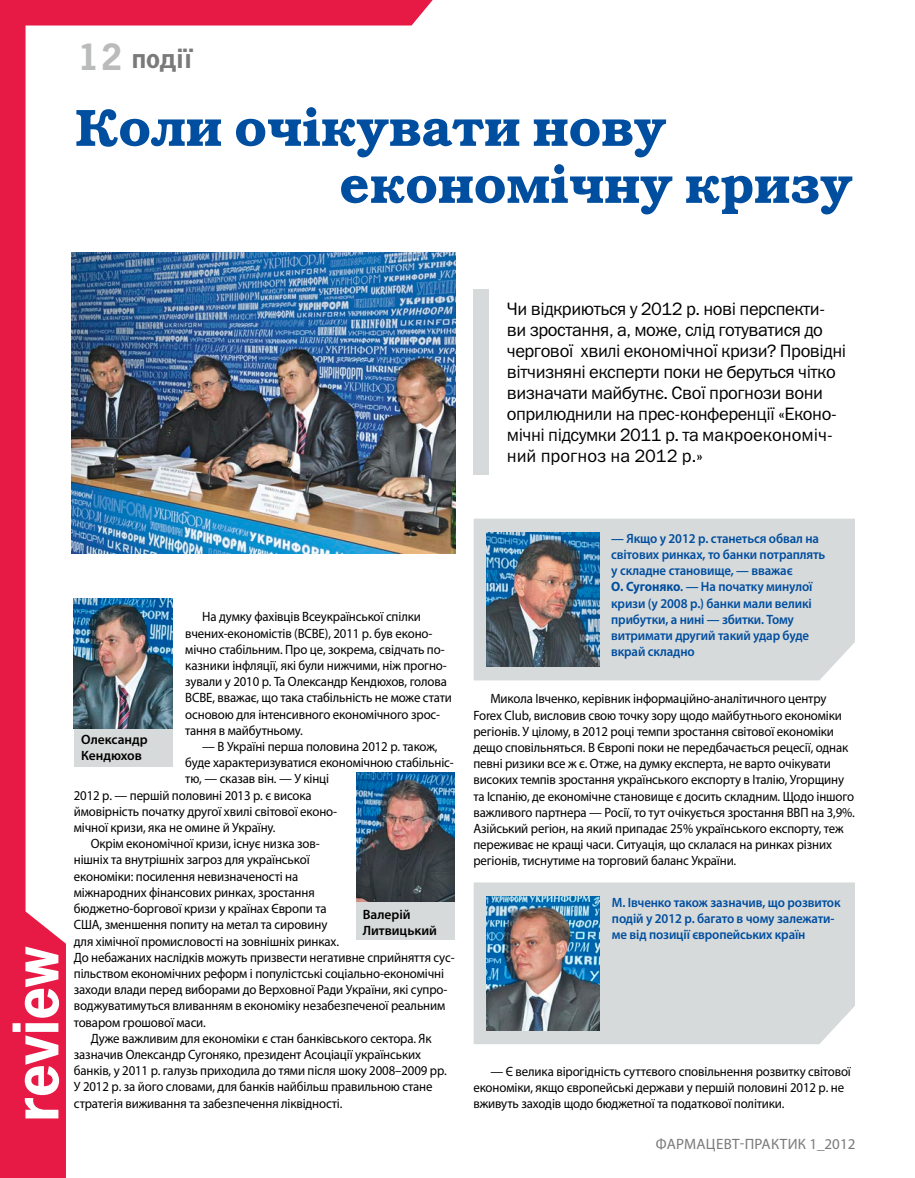
<style>
.page{position:relative;width:915px;height:1178px;background:#fff}
.page>*{position:absolute;margin:0;border:0;box-sizing:border-box;transform-origin:0 0}
.t1{font:700 67.5px "News Paper C";color:#fff}
.t2{font:52.5px/57px "Bookman Demi ITC";color:#004e9f}
.t3{font:700 39px "News Paper C";color:#babbbb}
.t4{font:700 28.5px "News Paper C";color:#7a7a7a}
.t5{font:18px/21px "Franklin Gothic Book ITC";letter-spacing:-.025em;color:#000}
.t6{font:15px "Myriad Pro";color:#7a7a7a}
.t7{font:13.5px/16.2px "Myriad Pro";letter-spacing:-.01em;color:#000;scale:.95 1}
.t8{font:600 13.5px/16.2px "Myriad Pro";letter-spacing:-.01em;color:#004e9f;scale:.95 1}
.t9{font:600 13.5px/16.2px "Myriad Pro";color:#000}
.s1{font-weight:700}
</style>
<div class="page">
<svg style="left:0;top:0;width:448px;height:1178px"></svg>
<img style="left:72px;top:252px;width:383px;height:301px">
<div style="left:473px;top:289px;width:15px;height:186px;background:#d7dada"></div>
<div style="left:473px;top:519px;width:381px;height:161px;background:#d7dada"></div>
<div style="left:473px;top:882px;width:381px;height:162px;background:#d7dada"></div>
<img style="left:486px;top:533px;width:113px;height:133px">
<div style="left:74px;top:598px;width:98px;height:168px;background:#d7dada"></div>
<img style="left:74px;top:598px;width:98px;height:130px">
<div style="left:356px;top:772px;width:99px;height:168px;background:#d7dada"></div>
<img style="left:356px;top:772px;width:99px;height:130px">
<img style="left:486px;top:896px;width:113px;height:134px">
<h3 class="t3" style="left:77px;top:36px;width:47px">12</h3>
<h3 class="t4" style="left:132px;top:44px;width:63px">події</h3>
<h2 class="t2" style="left:339px;top:101px;width:514px;text-indent:-264px">Коли очікувати нову економічну кризу</h2>
<p class="t5" style="left:506px;top:297px;width:341px">Чи відкриються у 2012 р. нові перспекти&shy;ви зростання, а, може, слід готуватися до чергової хвилі економічної кризи? П ровідні вітчизняні експерти поки не беруться чітко визначати майбутнє. Свої прогнози вони оприлюднили на прес-конференції «Еконо&shy;мічні підсумки 2011 р. та макроекономіч&shy;ний прогноз на 2012 р.»</p>
<h1 class="t1" style="left:0;top:1122px;width:177px;rotate:-90deg">review</h1>
<p class="t8" style="left:611px;top:530px;width:227px">— Якщо у 2012 р. станеться обвал на світових ринках, то банки потраплять у складне становище, — вважає<br><span class="s1">О. Сугоняко</span>. — На початку минулої кризи (у 2008 р.) банки мали великі прибутки, а нині — збитки. Тому витримати другий такий удар буде вкрай складно</p>
<p class="t7" style="left:185px;top:609px;width:282px;text-indent:17px">На думку фахівців Всеукраїнської спілки вчених-економістів (ВСВЕ), 2011 р. був еконо&shy;мічно стабільним. Про це, зокрема, свідчать по&shy;казники інфляції, які були нижчими, ніж прогно&shy;зували у 2010 р. Та Олександр Кендюхов, голова ВСВЕ, вважає, що така стабільність не може стати основою для інтенсивного економічного зрос&shy;тання в майбутньому.</p>
<p class="t7" style="left:202px;top:738px;width:249px">— В Україні перша половина 2012 р. також,</p>
<p class="t7" style="left:185px;top:754px;width:284px">буде характеризуватися економічною стабільніс-</p>
<p class="t7" style="left:185px;top:771px;width:153px">тю, — сказав він. — У кінці</p>
<p class="t7" style="left:74px;top:787px;width:252px">2012 р. — першій половині 2013 р. є висока</p>
<p class="t7" style="left:74px;top:803px;width:278px">ймовірність початку другої хвилі світової еконо-</p>
<p class="t7" style="left:74px;top:819px;width:214px">мічної кризи, яка не омине й Україну.</p>
<p class="t7" style="left:91px;top:835px;width:241px">Окрім економічної кризи, існує низка зов-</p>
<p class="t7" style="left:74px;top:852px;width:250px">нішніх та внутрішніх загроз для української</p>
<p class="t7" style="left:74px;top:868px;width:238px">економіки: посилення невизначеності на</p>
<p class="t7" style="left:74px;top:884px;width:255px">міжнародних фінансових ринках, зростання</p>
<p class="t7" style="left:74px;top:900px;width:267px">бюджетно-боргової кризи у країнах Європи та</p>
<p class="t7" style="left:74px;top:916px;width:268px">США, зменшення попиту на метал та сировину</p>
<p class="t7" style="left:74px;top:933px;width:280px">для хімічної промисловості на зовнішніх ринках.</p>
<p class="t7" style="left:74px;top:949px;width:402px">До небажаних наслідків можуть призвести негативне сприйняття сус-</p>
<p class="t7" style="left:74px;top:965px;width:391px">пільством економічних реформ і популістські соціально-економічні</p>
<p class="t7" style="left:74px;top:981px;width:394px">заходи влади перед виборами до Верховної Ради України, які супро-</p>
<p class="t7" style="left:74px;top:997px;width:392px">воджуватимуться вливанням в економіку незабезпеченої реальним</p>
<p class="t7" style="left:74px;top:1014px;width:140px">товаром грошової маси.</p>
<p class="t7" style="left:91px;top:1030px;width:360px">Дуже важливим для економіки є стан банківського сектора. Як</p>
<p class="t7" style="left:74px;top:1046px;width:367px">зазначив Олександр Сугоняко, президент Асоціації українських</p>
<p class="t7" style="left:74px;top:1062px;width:394px">банків, у 2011 р. галузь приходила до тями після шоку 2008–2009 рр.</p>
<p class="t7" style="left:74px;top:1078px;width:379px">У 2012 р. за його словами, для банків найбільш правильною стане</p>
<p class="t7" style="left:74px;top:1095px;width:284px">стратегія виживання та забезпечення ліквідності.</p>
<p class="t7" style="left:473px;top:690px;width:403px;text-indent:17px">Микола Івченко, керівник інформаційно-аналітичного центру Forex Club, висловив свою точку зору щодо майбутнього економіки регіонів. У цілому, в 2012 році темпи зростання світової економіки дещо сповільняться. В Європі поки не передбачається рецесії, однак певні ризики все ж є. Отже, на думку експерта, не варто очікувати високих темпів зростання українського експорту в Італію, Угорщину та Іспанію, де економічне становище є досить складним. Щодо іншого важливого партнера — Росії, то тут очікується зростання ВВП на 3,9%.<br>Азійський регіон, на який припадає 25% українського експорту, теж переживає не кращі часи. Ситуація, що склалася на ринках різних регіонів, тиснутиме на торговий баланс України.</p>
<p class="t9" style="left:81px;top:731px;width:68px">Олександр<br>Кендюхов</p>
<p class="t9" style="left:362px;top:906px;width:76px">Валерій<br>Литвицький</p>
<p class="t8" style="left:611px;top:894px;width:242px">М. Івченко також зазначив, що розвиток подій у 2012 р. багато в чому залежати&shy;ме від позиції європейських країн</p>
<p class="t7" style="left:473px;top:1063px;width:399px;text-indent:17px">— Є велика вірогідність суттєвого сповільнення розвитку світової економіки, якщо європейські держави у першій половині 2012 р. не вживуть заходів щодо бюджетної та податкової політики.</p>
<p class="t6" style="left:655px;top:1135px;width:201px">Фармацевт-Практик 1_2012</p>
</div>
